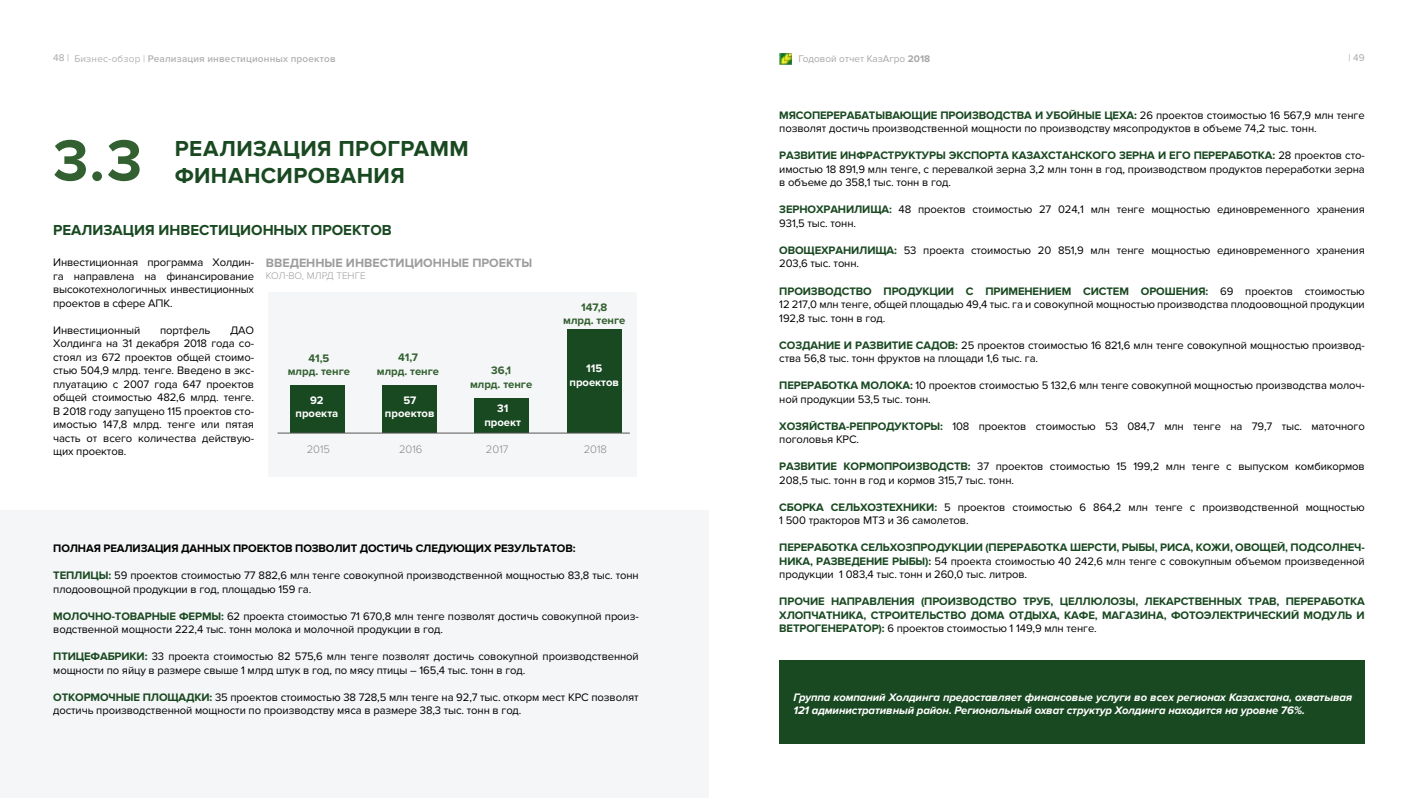
<style>
.page{position:relative;width:1418px;height:798px;background:#fff}
.page>*{position:absolute;margin:0;border:0;box-sizing:border-box;transform-origin:0 0}
.t1{font:700 60px "Proxima Nova";color:#326030}
.t2{font:700 22.5px/27px "Proxima Nova";letter-spacing:.015em;color:#194921}
.t3{font:700 15px "Proxima Nova";color:#194921}
.t4{font:700 12.5px "Proxima Nova";color:#9d9d9c}
.t5{font:11.25px/13.5px "Proxima Nova";letter-spacing:-.01em;color:#000}
.t6{font:700 11.25px/13.5px "Proxima Nova";letter-spacing:-.01em;color:#194921;text-align:justify}
.t7{font:italic 700 11.25px/13.5px "Proxima Nova";letter-spacing:-.01em;color:#fff}
.t8{font:700 11.25px "Proxima Nova";letter-spacing:-.01em;color:#000}
.t9{font:700 11.25px/13.5px "Proxima Nova";color:#326030;text-align:center}
.t10{font:700 11.25px/13.5px "Proxima Nova";color:#fff;text-align:center}
.t11{font:300 11.25px "Proxima Nova";color:#878787}
.t12{font:600 10px "Proxima Nova";letter-spacing:.015em;color:#b3b2b2}
.t13{font:10px "Proxima Nova";color:#a8a8a7}
.t14{font:300 10px "Proxima Nova";color:#9d9d9c}
.s1{font-weight:700}
.s2{font-weight:400}
.s3{font-weight:700;color:#194921}
.s4{font-weight:400;color:#000}
</style>
<div class="page">
<div style="left:269px;top:292px;width:368px;height:184px;background:#f5f6f7"></div>
<div style="left:567px;top:330px;width:54px;height:103px;background:#194921"></div>
<div style="left:475px;top:398px;width:54px;height:35px;background:#194921"></div>
<div style="left:382px;top:385px;width:54px;height:48px;background:#194921"></div>
<div style="left:290px;top:385px;width:54px;height:48px;background:#194921"></div>
<hr style="left:277px;top:432px;width:353px;height:1px;background:#575756">
<div style="left:0;top:510px;width:709px;height:287px;background:#f5f6f7"></div>
<div style="left:779px;top:660px;width:585px;height:83px;background:#194921"></div>
<svg style="left:780px;top:53px;width:11px;height:12px"></svg>
<p class="t13" style="left:53px;top:52px;width:18px">48 |</p>
<p class="t13" style="left:798px;top:53px;width:133px">Годовой отчет КазАгро <span class="s1">2018</span></p>
<p class="t13" style="left:1348px;top:52px;width:18px">| 49</p>
<p class="t12" style="left:74px;top:53px;width:263px"><span class="s2">Бизнес-обзор |</span> Реализация инвестиционных проектов</p>
<h1 class="t1" style="left:53px;top:126px;width:90px">3.3</h1>
<h2 class="t2" style="left:175px;top:135px;width:295px">РЕАЛИЗАЦИЯ ПРОГРАММ<br>ФИНАНСИРОВАНИЯ</h2>
<h3 class="t3" style="left:53px;top:221px;width:340px">РЕАЛИЗАЦИЯ ИНВЕСТИЦИОННЫХ ПРОЕКТОВ</h3>
<p class="t5" style="left:53px;top:255px;width:202px;text-align:justify">Инвестиционная программа Холдин&shy;га направлена на финансирование высокотехнологичных инвестиционных проектов в сфере АПК.</p>
<p class="t5" style="left:53px;top:323px;width:89px">Инвестиционный</p>
<p class="t5" style="left:160px;top:323px;width:52px">портфель</p>
<p class="t5" style="left:53px;top:323px;width:202px;text-align:justify;text-indent:177px">ДАО Холдинга на 31 декабря 2018 года со&shy;стоял из 672 проектов общей стоимо&shy;стью 504,9 млрд. тенге. Введено в экс&shy;плуатацию с 2007 года 647 проектов общей стоимостью 482,6 млрд. тенге.<br>В 2018 году запущено 115 проектов сто&shy;имостью 147,8 млрд. тенге или пятая часть от всего количества действую&shy;щих проектов.</p>
<p class="t4" style="left:266px;top:255px;width:268px">ВВЕДЕННЫЕ ИНВЕСТИЦИОННЫЕ ПРОЕКТЫ</p>
<p class="t14" style="left:266px;top:270px;width:101px">КОЛ-ВО, МЛРД ТЕНГЕ</p>
<p class="t9" style="left:288px;top:351px;width:64px">41,5<br>млрд. тенге</p>
<p class="t9" style="left:377px;top:350px;width:64px">41,7<br>млрд. тенге</p>
<p class="t9" style="left:470px;top:364px;width:64px">36,1<br>млрд. тенге</p>
<p class="t10" style="left:295px;top:393px;width:44px">92 проекта</p>
<p class="t10" style="left:385px;top:393px;width:51px">57 проектов</p>
<p class="t10" style="left:484px;top:402px;width:38px">31 проект</p>
<p class="t9" style="left:563px;top:300px;width:64px">147,8<br>млрд. тенге</p>
<p class="t10" style="left:569px;top:361px;width:51px">115 проектов</p>
<p class="t11" style="left:307px;top:442px;width:25px">2015</p>
<p class="t11" style="left:399px;top:442px;width:25px">2016</p>
<p class="t11" style="left:486px;top:442px;width:24px">2017</p>
<p class="t11" style="left:583px;top:442px;width:25px">2018</p>
<p class="t8" style="left:53px;top:541px;width:524px">ПОЛНАЯ РЕАЛИЗАЦИЯ ДАННЫХ ПРОЕКТОВ ПОЗВОЛИТ ДОСТИЧЬ СЛЕДУЮЩИХ РЕЗУЛЬТАТОВ:</p>
<p class="t5" style="left:53px;top:568px;width:587px"><span class="s3">ТЕПЛИЦЫ:</span> 59 проектов стоимостью 77 882,6 млн тенге совокупной производственной мощностью 83,8 тыс. тонн плодоовощной продукции в год, площадью 159 га.</p>
<p class="t5" style="left:53px;top:609px;width:587px"><span class="s3">МОЛОЧНО-ТОВАРНЫЕ ФЕРМЫ:</span> 62 проекта стоимостью 71 670,8 млн тенге позволят достичь совокупной произ&shy;водственной мощности 222,4 тыс. тонн молока и молочной продукции в год.</p>
<p class="t5" style="left:53px;top:649px;width:587px"><span class="s3">ПТИЦЕФАБРИКИ:</span> 33 проекта стоимостью 82 575,6 млн тенге позволят достичь совокупной производственной мощности по яйцу в размере свыше 1 млрд штук в год, по мясу птицы – 165,4 тыс. тонн в год.</p>
<p class="t5" style="left:53px;top:690px;width:587px"><span class="s3">ОТКОРМОЧНЫЕ ПЛОЩАДКИ:</span> 35 проектов стоимостью 38 728,5 млн тенге на 92,7 тыс. откорм мест КРС позволят достичь производственной мощности по производству мяса в размере 38,3 тыс. тонн в год.</p>
<p class="t5" style="left:779px;top:108px;width:587px"><span class="s3">МЯСОПЕРЕРАБАТЫВАЮЩИЕ ПРОИЗВОДСТВА И УБОЙНЫЕ ЦЕХА:</span> 26 проектов стоимостью 16 567,9 млн тенге позволят достичь производственной мощности по производству мясопродуктов в объеме 74,2 тыс. тонн.</p>
<p class="t5" style="left:779px;top:149px;width:587px;text-align:justify"><span class="s3">РАЗВИТИЕ ИНФРАСТРУКТУРЫ ЭКСПОРТА КАЗАХСТАНСКОГО ЗЕРНА И ЕГО ПЕРЕРАБОТКА:</span> 28 проектов сто&shy;имостью 18 891,9 млн тенге, с перевалкой зерна 3,2 млн тонн в год, производством продуктов переработки зерна в объеме до 358,1 тыс. тонн в год.</p>
<p class="t5" style="left:779px;top:203px;width:587px"><span class="s3">ЗЕРНОХРАНИЛИЩА:</span> 48 проектов стоимостью 27 024,1 млн тенге мощностью единовременного хранения<br>931,5 тыс. тонн.</p>
<p class="t5" style="left:779px;top:243px;width:587px"><span class="s3">ОВОЩЕХРАНИЛИЩА:</span> 53 проекта стоимостью 20 851,9 млн тенге мощностью единовременного хранения<br>203,6 тыс. тонн.</p>
<p class="t5" style="left:779px;top:284px;width:587px;text-align:justify"><span class="s3">ПРОИЗВОДСТВО ПРОДУКЦИИ С ПРИМЕНЕНИЕМ СИСТЕМ ОРОШЕНИЯ:</span> 69 проектов стоимостью 12 217,0 млн тенге, общей площадью 49,4 тыс. га и совокупной мощностью производства плодоовощной продукции 192,8 тыс. тонн в год.</p>
<p class="t5" style="left:779px;top:338px;width:587px"><span class="s3">СОЗДАНИЕ И РАЗВИТИЕ САДОВ:</span> 25 проектов стоимостью 16 821,6 млн тенге совокупной мощностью производ&shy;ства 56,8 тыс. тонн фруктов на площади 1,6 тыс. га.</p>
<p class="t5" style="left:779px;top:378px;width:587px"><span class="s3">ПЕРЕРАБОТКА МОЛОКА:</span> 10 проектов стоимостью 5 132,6 млн тенге совокупной мощностью производства молоч&shy;ной продукции 53,5 тыс. тонн.</p>
<p class="t5" style="left:779px;top:419px;width:587px"><span class="s3">ХОЗЯЙСТВА-РЕПРОДУКТОРЫ:</span> 108 проектов стоимостью 53 084,7 млн тенге на 79,7 тыс. маточного поголовья КРС.</p>
<p class="t5" style="left:779px;top:459px;width:587px"><span class="s3">РАЗВИТИЕ КОРМОПРОИЗВОДСТВ:</span> 37 проектов стоимостью 15 199,2 млн тенге с выпуском комбикормов<br>208,5 тыс. тонн в год и кормов 315,7 тыс. тонн.</p>
<p class="t5" style="left:779px;top:500px;width:587px"><span class="s3">СБОРКА СЕЛЬХОЗТЕХНИКИ:</span> 5 проектов стоимостью 6 864,2 млн тенге с производственной мощностью<br>1 500 тракторов МТЗ и 36 самолетов.</p>
<p class="t5" style="left:779px;top:540px;width:587px;text-align:justify"><span class="s3">ПЕРЕРАБОТКА СЕЛЬХОЗПРОДУКЦИИ (ПЕРЕРАБОТКА ШЕРСТИ, РЫБЫ, РИСА, КОЖИ, ОВОЩЕЙ, ПОДСОЛНЕЧ-НИКА, РАЗВЕДЕНИЕ РЫБЫ):</span> 54 проекта стоимостью 40 242,6 млн тенге с совокупным объемом произведенной продукции 1 083,4 тыс. тонн и 260,0 тыс. литров.</p>
<p class="t6" style="left:779px;top:594px;width:587px">ПРОЧИЕ НАПРАВЛЕНИЯ (ПРОИЗВОДСТВО ТРУБ, ЦЕЛЛЮЛОЗЫ, ЛЕКАРСТВЕННЫХ ТРАВ, ПЕРЕРАБОТКА ХЛОПЧАТНИКА, СТРОИТЕЛЬСТВО ДОМА ОТДЫХА, КАФЕ, МАГАЗИНА, ФОТОЭЛЕКТРИЧЕСКИЙ МОДУЛЬ И ВЕТРОГЕНЕРАТОР): <span class="s4">6 проектов стоимостью 1 149,9 млн тенге.</span></p>
<p class="t7" style="left:793px;top:690px;width:560px">Группа компаний Холдинга предоставляет финансовые услуги во всех регионах Казахстана, охватывая<br>121 административный район. Региональный охват структур Холдинга находится на уровне 76%.</p>
</div>
